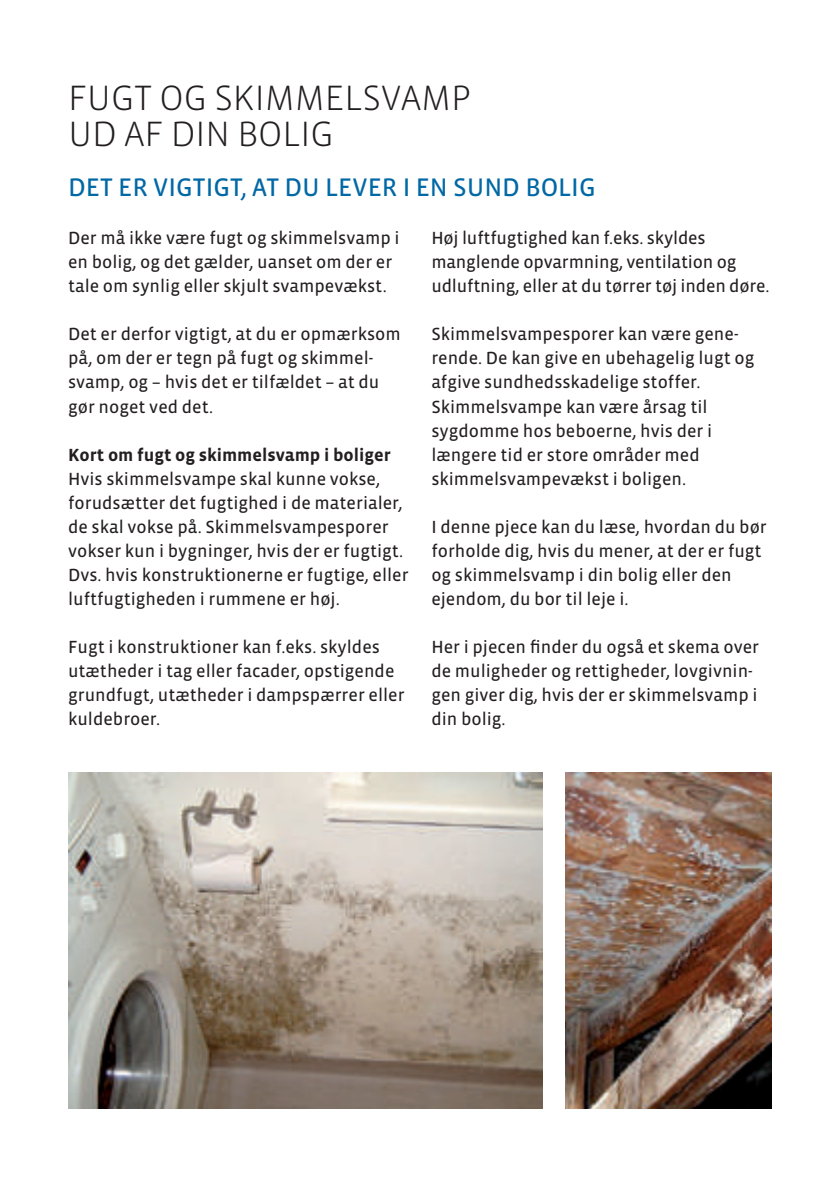
<style>
.page{position:relative;width:840px;height:1191px;background:#fff}
.page>*{position:absolute;margin:0;border:0;box-sizing:border-box;transform-origin:0 0}
.t1{font:300 36px/36px "Vista Sans OTCE";color:#231f20}
.t2{font:26px "Vista Sans OTCE";color:#0068a5}
.t3{font:18px/24px "Vista Sans OTCE";color:#231f20}
.t4{font:700 18px "Vista Sans OTCE";color:#231f20}
</style>
<div class="page">
<img style="left:68px;top:772px;width:474px;height:336px">
<img style="left:565px;top:772px;width:206px;height:336px">
<h1 class="t1" style="left:68px;top:81px;width:404px">FUGT OG SKIMMELSVAMP<br>UD AF DIN BOLIG</h1>
<h2 class="t2" style="left:68px;top:174px;width:529px">Det er vigtigt, at du lever i en sund bolig</h2>
<p class="t3" style="left:68px;top:227px;width:333px">Der må ikke være fugt og skimmelsvamp i en bolig, og det gælder, uanset om der er tale om synlig eller skjult svampevækst.</p>
<p class="t3" style="left:68px;top:323px;width:334px">Det er derfor vigtigt, at du er opmærksom på, om der er tegn på fugt og skimmel&shy;svamp, og – hvis det er tilfældet – at du gør noget ved det.</p>
<p class="t4" style="left:68px;top:445px;width:324px">Kort om fugt og skimmelsvamp i boliger</p>
<p class="t3" style="left:68px;top:467px;width:342px">Hvis skimmelsvampe skal kunne vokse, forudsætter det fugtighed i de materialer, de skal vokse på. Skimmelsvampesporer vokser kun i bygninger, hvis der er fugtigt.<br>Dvs. hvis konstruktionerne er fugtige, eller luftfugtigheden i rummene er høj.</p>
<p class="t3" style="left:68px;top:635px;width:338px">Fugt i konstruktioner kan f.eks. skyldes utætheder i tag eller facader, opstigende grundfugt, utætheder i dampspærrer eller kuldebroer.</p>
<p class="t3" style="left:431px;top:227px;width:339px">Høj luftfugtighed kan f.eks. skyldes manglende opvarmning, ventilation og udluftning, eller at du tørrer tøj inden døre.</p>
<p class="t3" style="left:431px;top:323px;width:324px">Skimmelsvampesporer kan være gene&shy;rende. De kan give en ubehagelig lugt og afgive sundhedsskadelige stoffer.<br>Skimmelsvampe kan være årsag til sygdomme hos beboerne, hvis der i længere tid er store områder med skimmelsvampevækst i boligen.</p>
<p class="t3" style="left:431px;top:515px;width:337px">I denne pjece kan du læse, hvordan du bør forholde dig, hvis du mener, at der er fugt og skimmelsvamp i din bolig eller den ejendom, du bor til leje i.</p>
<p class="t3" style="left:431px;top:635px;width:329px">Her i pjecen finder du også et skema over de muligheder og rettigheder, lovgivnin&shy;gen giver dig, hvis der er skimmelsvamp i din bolig.</p>
</div>
